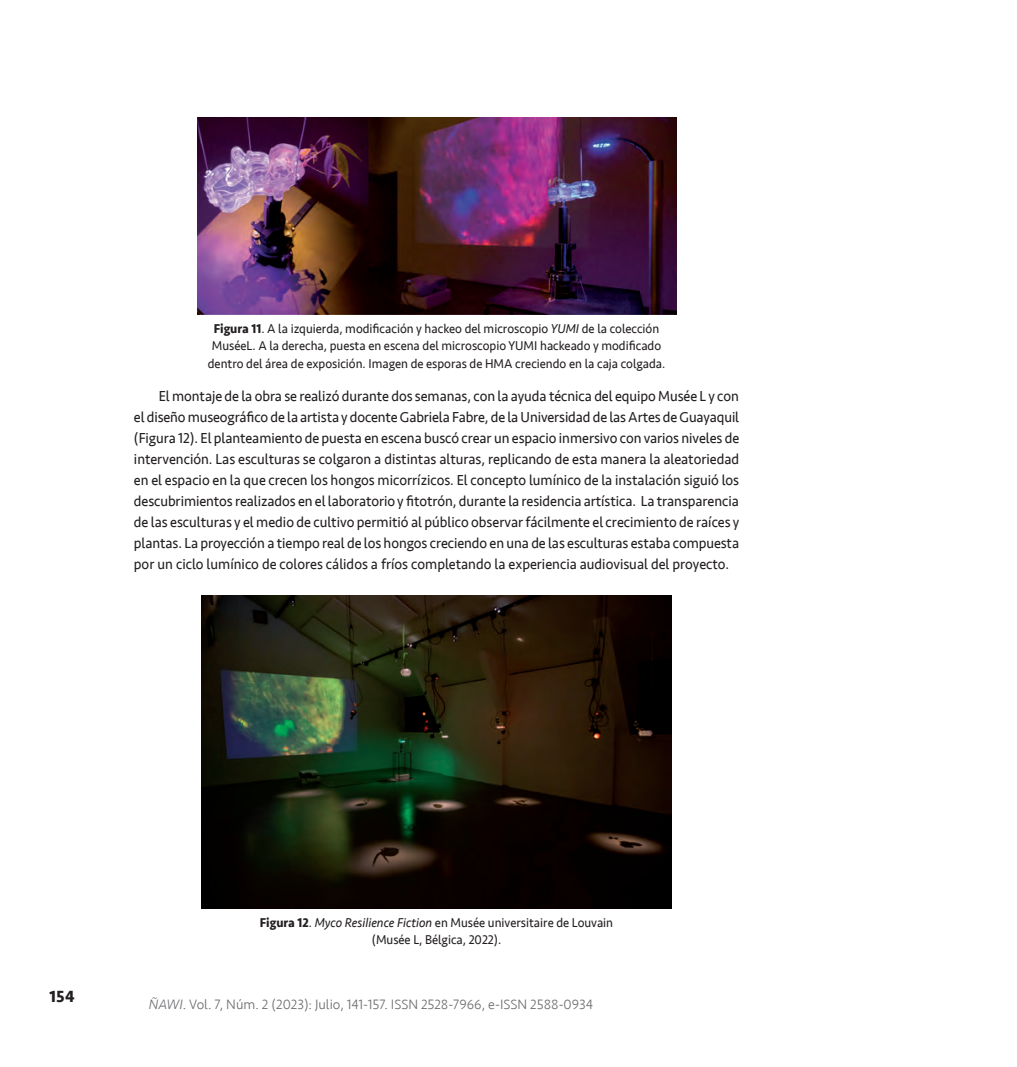
<style>
.page{position:relative;width:1017px;height:1067px;background:#fff}
.page>*{position:absolute;margin:0;border:0;box-sizing:border-box;transform-origin:0 0}
.t1{font:700 16.62px "Seravek";color:#231f20}
.t2{font:14.88px/21px "Seravek";color:#231f20;text-align:justify;scale:.95 1}
.t3{font:300 14px "Seravek";color:#6c6d70}
.t4{font:13.12px/17.5px "Seravek";color:#231f20;text-align:center;scale:.95 1}
.s1{font-weight:700}
.s2{font-style:italic}
</style>
<div class="page">
<img style="left:197px;top:118px;width:479px;height:196px">
<img style="left:202px;top:595px;width:470px;height:313px">
<p class="t4" style="left:208px;top:319px;width:483px"><span class="s1">Figura 11</span>. A la izquierda, modificación y hackeo del microscopio <span class="s2">YUMI</span> de la colección<br>MuséeL. A la derecha, puesta en escena del microscopio YUMI hackeado y modificado dentro del área de exposición. Imagen de esporas de HMA creciendo en la caja colgada.</p>
<p class="t2" style="left:134px;top:385px;width:639px;text-indent:25px">El montaje de la obra se realizó durante dos semanas, con la ayuda técnica del equipo Musée L y con el diseño museográfico de la artista y docente Gabriela Fabre, de la Universidad de las Artes de Guayaquil (Figura 12). El planteamiento de puesta en escena buscó crear un espacio inmersivo con varios niveles de intervención. Las esculturas se colgaron a distintas alturas, replicando de esta manera la aleatoriedad en el espacio en la que crecen los hongos micorrízicos. El concepto lumínico de la instalación siguió los descubrimientos realizados en el laboratorio y fitotrón, durante la residencia artística. La transparencia de las esculturas y el medio de cultivo permitió al público observar fácilmente el crecimiento de raíces y plantas. La proyección a tiempo real de los hongos creciendo en una de las esculturas estaba compuesta por un ciclo lumínico de colores cálidos a fríos completando la experiencia audiovisual del proyecto.</p>
<p class="t1" style="left:49px;top:983px;width:27px">154</p>
<p class="t4" style="left:260px;top:913px;width:373px"><span class="s1">Figura 12</span>. <span class="s2">Myco Resilience Fiction</span> en Musée universitaire de Louvain (Musée L, Bélgica, 2022).</p>
<p class="t3" style="left:149px;top:996px;width:446px"><span class="s2">ÑAWI</span>. Vol. 7, Núm. 2 (2023): Julio, 141-157. ISSN 2528-7966, e-ISSN 2588-0934</p>
</div>
